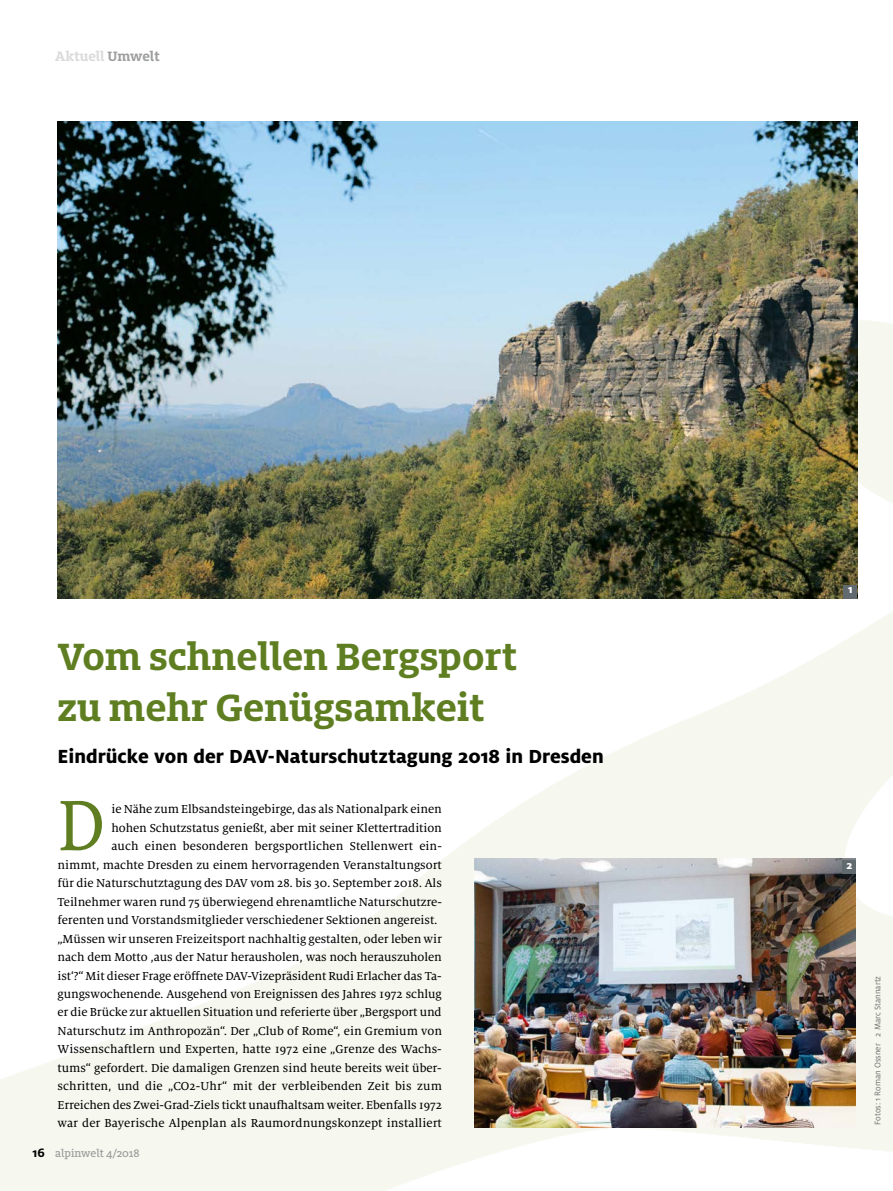
<style>
.page{position:relative;width:893px;height:1191px;background:#fff}
.page>*{position:absolute;margin:0;border:0;box-sizing:border-box;transform-origin:0 0}
.t1{font:79.05px "Milo Serif OT Text";color:#5f7e21;scale:.91 1}
.t2{font:700 42px/51px "Milo Slab OT";color:#5f7e21}
.t3{font:800 21px "Milo OT";color:#000}
.t4{font:700 15px "Milo Slab OT";color:#dadada}
.t5{font:12.75px "Milo Serif OT Text";letter-spacing:-.005em;color:#000}
.t6{font:500 12px "Milo Slab OT";color:#9c9d9d}
.t7{font:800 12px "Milo OT";color:#fff}
.t8{font:9px "Milo OT";color:#6f6f6e}
.s1{color:#9c9d9d}
.s2{font-family:"Milo OT";font-weight:700;font-size:13.5px;color:#000}
</style>
<div class="page">
<img style="left:0;top:121px;width:893px;height:1070px">
<img style="left:474px;top:858px;width:381px;height:269px">
<img style="left:58px;top:121px;width:799px;height:477px">
<div style="left:844px;top:585px;width:13px;height:13px;background:#616a6e"></div>
<div style="left:843px;top:860px;width:13px;height:13px;background:#616a6e"></div>
<p class="t4" style="left:55px;top:51px;width:106px">Aktuell <span class="s1">Umwelt</span></p>
<h2 class="t2" style="left:58px;top:634px;width:461px">Vom schnellen Bergsport zu mehr Genügsamkeit</h2>
<h3 class="t3" style="left:58px;top:748px;width:548px">Eindrücke von der DAV-Naturschutztagung 2018 in Dresden</h3>
<h1 class="t1" style="left:58px;top:795px;width:53px">D</h1>
<p class="t5" style="left:111px;top:804px;width:332px">ie Nähe zum Elbsandsteingebirge, das als Nationalpark einen</p>
<p class="t5" style="left:111px;top:823px;width:332px">hohen Schutzstatus genießt, aber mit seiner Klettertradition</p>
<p class="t5" style="left:111px;top:841px;width:332px">auch einen besonderen bergsportlichen Stellenwert ein-</p>
<p class="t5" style="left:58px;top:860px;width:386px">nimmt, machte Dresden zu einem hervorragenden Veranstaltungsort</p>
<p class="t5" style="left:58px;top:878px;width:386px">für die Naturschutztagung des DAV vom 28. bis 30. September 2018. Als</p>
<p class="t5" style="left:58px;top:896px;width:386px">Teilnehmer waren rund 75 überwiegend ehrenamtliche Naturschutzre-</p>
<p class="t5" style="left:58px;top:915px;width:382px">ferenten und Vorstandsmitglieder verschiedener Sektionen angereist.</p>
<p class="t5" style="left:58px;top:933px;width:386px">„Müssen wir unseren Freizeitsport nachhaltig gestalten, oder leben wir</p>
<p class="t5" style="left:58px;top:952px;width:386px">nach dem Motto ,aus der Natur herausholen, was noch herauszuholen</p>
<p class="t5" style="left:58px;top:970px;width:386px">istʻ?“ Mit dieser Frage eröffnete DAV-Vizepräsident Rudi Erlacher das Ta-</p>
<p class="t5" style="left:58px;top:989px;width:386px">gungswochenende. Ausgehend von Ereignissen des Jahres 1972 schlug</p>
<p class="t5" style="left:58px;top:1007px;width:386px">er die Brücke zur aktuellen Situation und referierte über „Bergsport und</p>
<p class="t5" style="left:58px;top:1026px;width:386px">Naturschutz im Anthropozän“. Der „Club of Rome“, ein Gremium von</p>
<p class="t5" style="left:58px;top:1044px;width:386px">Wissenschaftlern und Experten, hatte 1972 eine „Grenze des Wachs-</p>
<p class="t5" style="left:58px;top:1063px;width:386px">tums“ gefordert. Die damaligen Grenzen sind heute bereits weit über-</p>
<p class="t5" style="left:58px;top:1081px;width:386px">schritten, und die „CO2-Uhr“ mit der verbleibenden Zeit bis zum</p>
<p class="t5" style="left:58px;top:1099px;width:386px">Erreichen des Zwei-Grad-Ziels tickt unaufhaltsam weiter. Ebenfalls 1972</p>
<p class="t5" style="left:58px;top:1118px;width:386px">war der Bayerische Alpenplan als Raumordnungskonzept installiert</p>
<p class="t6" style="left:32px;top:1148px;width:109px"><span class="s2">16</span> alpinwelt 4/2018</p>
<p class="t7" style="left:848px;top:585px;width:6px">1</p>
<p class="t7" style="left:846px;top:860px;width:7px">2</p>
<p class="t8" style="left:874px;top:1124px;width:150px;rotate:-90deg">Fotos: 1 Roman Ossner 2 Marc Stannartz</p>
</div>
